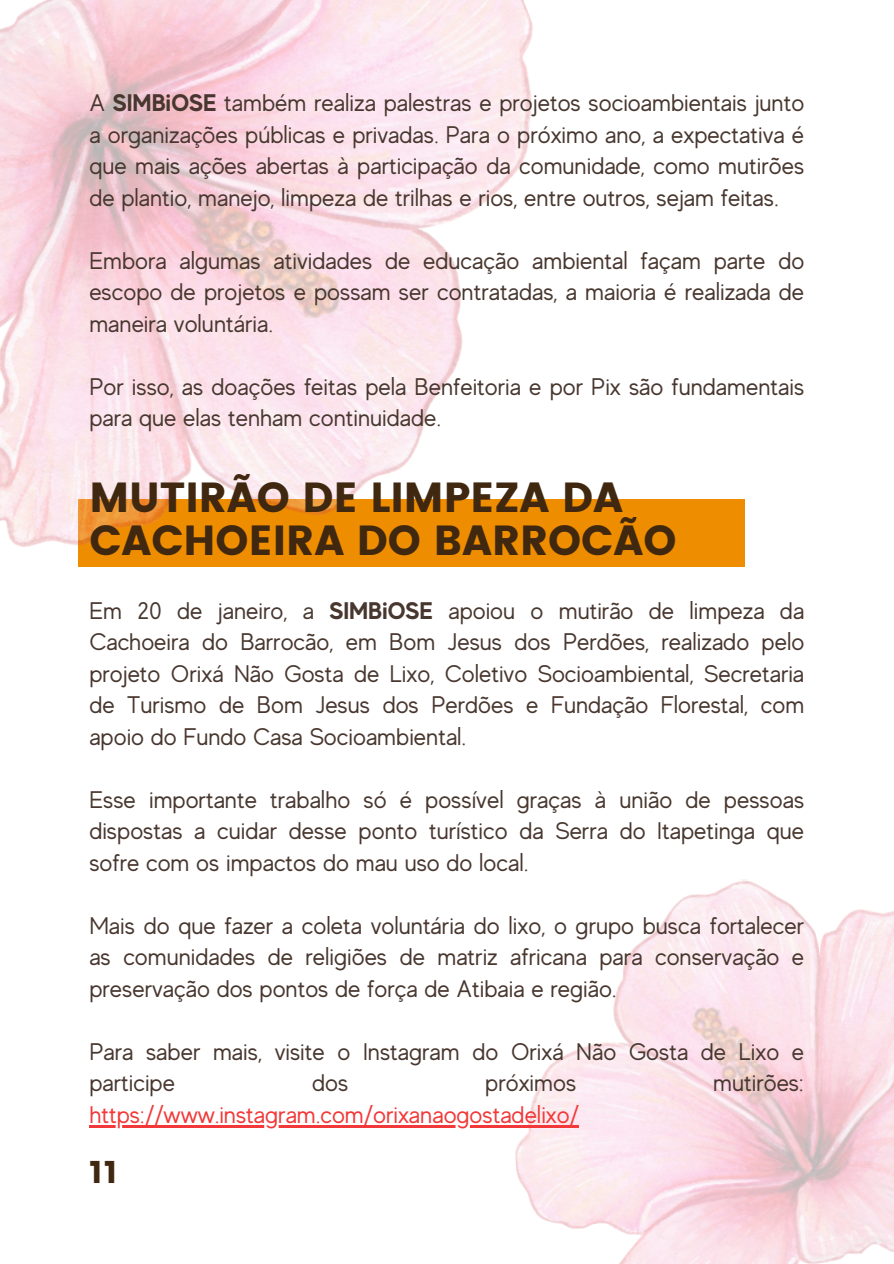
<style>
.page{position:relative;width:894px;height:1264px;background:#fff}
.page>*{position:absolute;margin:0;border:0;box-sizing:border-box;transform-origin:0 0}
.t1{font:42px/42.8px "Poppins";color:#3f280f}
.t2{font:31.05px "Poppins";color:#3f280f}
.t3{font:24px/31.5px "MADE Evolve Sans";color:#48372f;text-align:justify}
.t4{font:24px "MADE Evolve Sans";color:#f23838}
.s1{font-weight:700}
</style>
<div class="page">
<div style="left:78px;top:499px;width:666px;height:68px;background:#ef8d01"></div>
<img style="left:0;top:0;width:533px;height:547px">
<img style="left:496px;top:879px;width:397px;height:384px">
<hr style="left:89px;top:1125px;width:490px;height:2px;background:#f23838">
<p class="t3" style="left:89px;top:87px;width:716px">A <span class="s1">SIMBiOSE</span> também realiza palestras e projetos socioambientais junto a organizações públicas e privadas. Para o próximo ano, a expectativa é que mais ações abertas à participação da comunidade, como mutirões de plantio, manejo, limpeza de trilhas e rios, entre outros, sejam feitas.</p>
<p class="t3" style="left:89px;top:245px;width:716px">Embora algumas atividades de educação ambiental façam parte do escopo de projetos e possam ser contratadas, a maioria é realizada de maneira voluntária.</p>
<p class="t3" style="left:89px;top:371px;width:716px">Por isso, as doações feitas pela Benfeitoria e por Pix são fundamentais para que elas tenham continuidade.</p>
<h1 class="t1" style="left:89px;top:476px;width:588px">MUTIRÃO DE LIMPEZA DA<br>CACHOEIRA DO BARROCÃO</h1>
<p class="t3" style="left:89px;top:595px;width:716px">Em 20 de janeiro, a <span class="s1">SIMBiOSE</span> apoiou o mutirão de limpeza da Cachoeira do Barrocão, em Bom Jesus dos Perdões, realizado pelo projeto Orixá Não Gosta de Lixo, Coletivo Socioambiental, Secretaria de Turismo de Bom Jesus dos Perdões e Fundação Florestal, com apoio do Fundo Casa Socioambiental.</p>
<p class="t3" style="left:89px;top:784px;width:716px">Esse importante trabalho só é possível graças à união de pessoas dispostas a cuidar desse ponto turístico da Serra do Itapetinga que sofre com os impactos do mau uso do local.</p>
<p class="t3" style="left:89px;top:910px;width:716px">Mais do que fazer a coleta voluntária do lixo, o grupo busca fortalecer as comunidades de religiões de matriz africana para conservação e preservação dos pontos de força de Atibaia e região.</p>
<p class="t3" style="left:89px;top:1036px;width:716px">Para saber mais, visite o Instagram do Orixá Não Gosta de Lixo e participe</p>
<p class="t3" style="left:312px;top:1067px;width:38px">dos</p>
<p class="t3" style="left:485px;top:1067px;width:92px">próximos</p>
<p class="t3" style="left:713px;top:1067px;width:92px">mutirões:</p>
<p class="t4" style="left:89px;top:1101px;width:491px">https://www.instagram.com/orixanaogostadelixo/</p>
<p class="t2" style="left:89px;top:1154px;width:29px">11</p>
</div>
